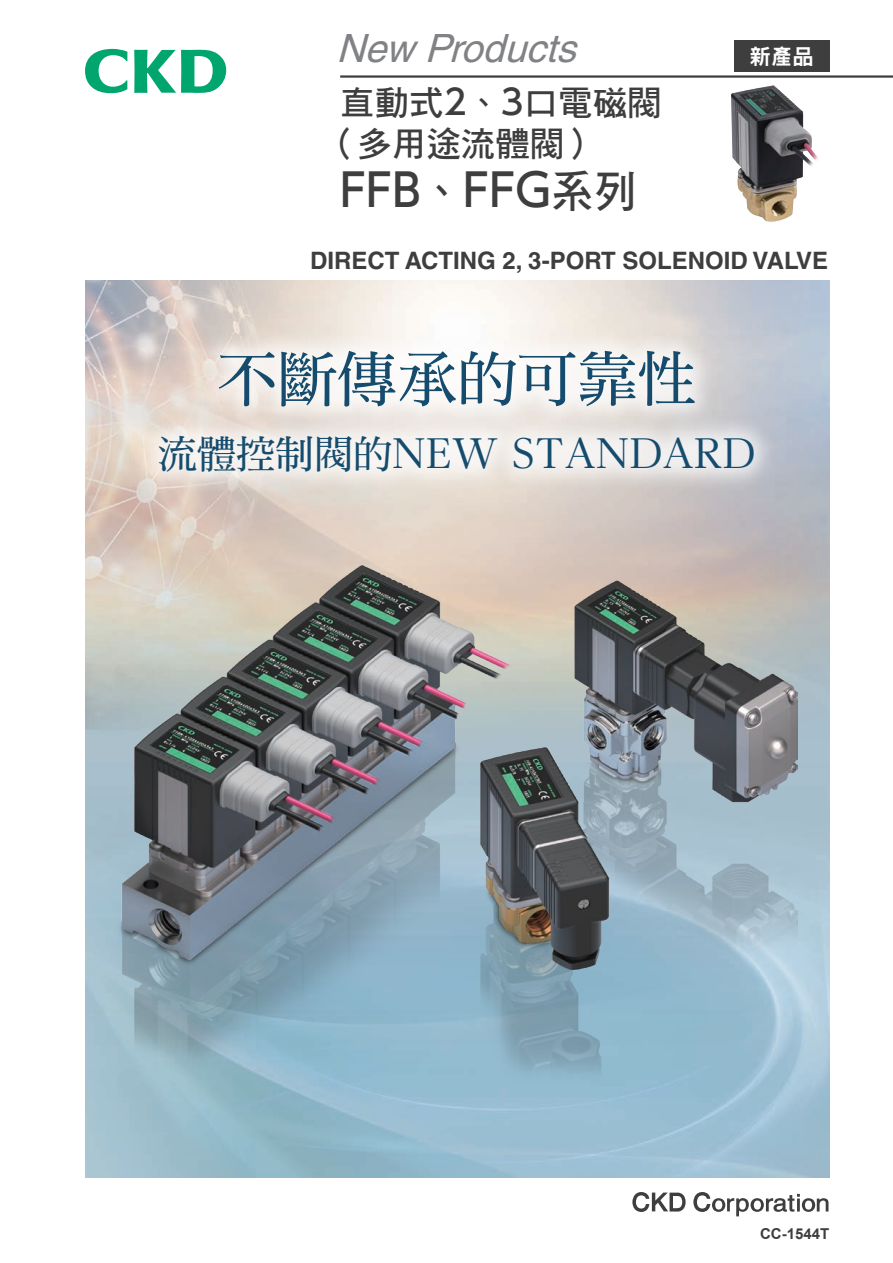
<style>
.page{position:relative;width:893px;height:1263px;background:#fff}
.page>*{position:absolute;margin:0;border:0;box-sizing:border-box;transform-origin:0 0}
.t1{font:60px "DF Ming Std W7";color:#154c6e}
.t2{font:500 45px "UD Shin Go Pro";color:#3e3e3f;scale:.95 1}
.t3{font:500 39px "Reim Pro";color:#154c6e}
.t4{font:italic 39px "Helvetica LT Std";color:#808285}
.t5{font:34.5px/41.4px "DF Hei Std W7";color:#3e3e3f}
.t6{font:700 24px "Helvetica LT Std";color:#3e3e3f}
.t7{font:21.3px "DF Hei Std W9";color:#fff}
.t8{font:700 15px "Arial";color:#3e3e3f}
.s1{font-family:"UD Shin Go Pro";font-weight:500}
.s2{font-family:"DF Hei Std W7";font-weight:400}
.s3{font-family:"DF Ming Std W7";font-weight:400}
</style>
<div class="page">
<img style="left:85px;top:281px;width:744px;height:897px">
<img style="left:117px;top:566px;width:681px;height:520px">
<svg style="left:85px;top:49px;width:42px;height:44px"></svg>
<svg style="left:134px;top:50px;width:92px;height:43px"></svg>
<hr style="left:340px;top:75px;width:553px;height:3px;background:#3e3e3f">
<div style="left:734px;top:40px;width:95px;height:32px;background:#3e3e3f"></div>
<svg style="left:632px;top:1192px;width:54px;height:20px"></svg>
<svg style="left:693px;top:1192px;width:135px;height:24px"></svg>
<div style="left:135px;top:327px;width:643px;height:168px;background:#fff;opacity:.75"></div>
<img style="left:731px;top:85px;width:87px;height:137px">
<h3 class="t4" style="left:336px;top:26px;width:253px">New Products</h3>
<p class="t7" style="left:750px;top:45px;width:66px">新產品</p>
<h3 class="t5" style="left:323px;top:81px;width:340px;text-indent:17px">直動式<span class="s1">2</span>、<span class="s1">3</span>口電磁閥（多用途流體閥）</h3>
<h2 class="t2" style="left:340px;top:153px;width:314px">FFB<span class="s2">、</span>FFG<span class="s2">系列</span></h2>
<p class="t6" style="left:310px;top:246px;width:519px">DIRECT ACTING 2, 3-PORT SOLENOID VALVE</p>
<h1 class="t1" style="left:217px;top:346px;width:481px">不斷傳承的可靠性</h1>
<h3 class="t3" style="left:158px;top:421px;width:599px"><span class="s3">流體控制閥的</span>NEW STANDARD</h3>
<p class="t8" style="left:760px;top:1223px;width:71px">CC-1544T</p>
</div>
